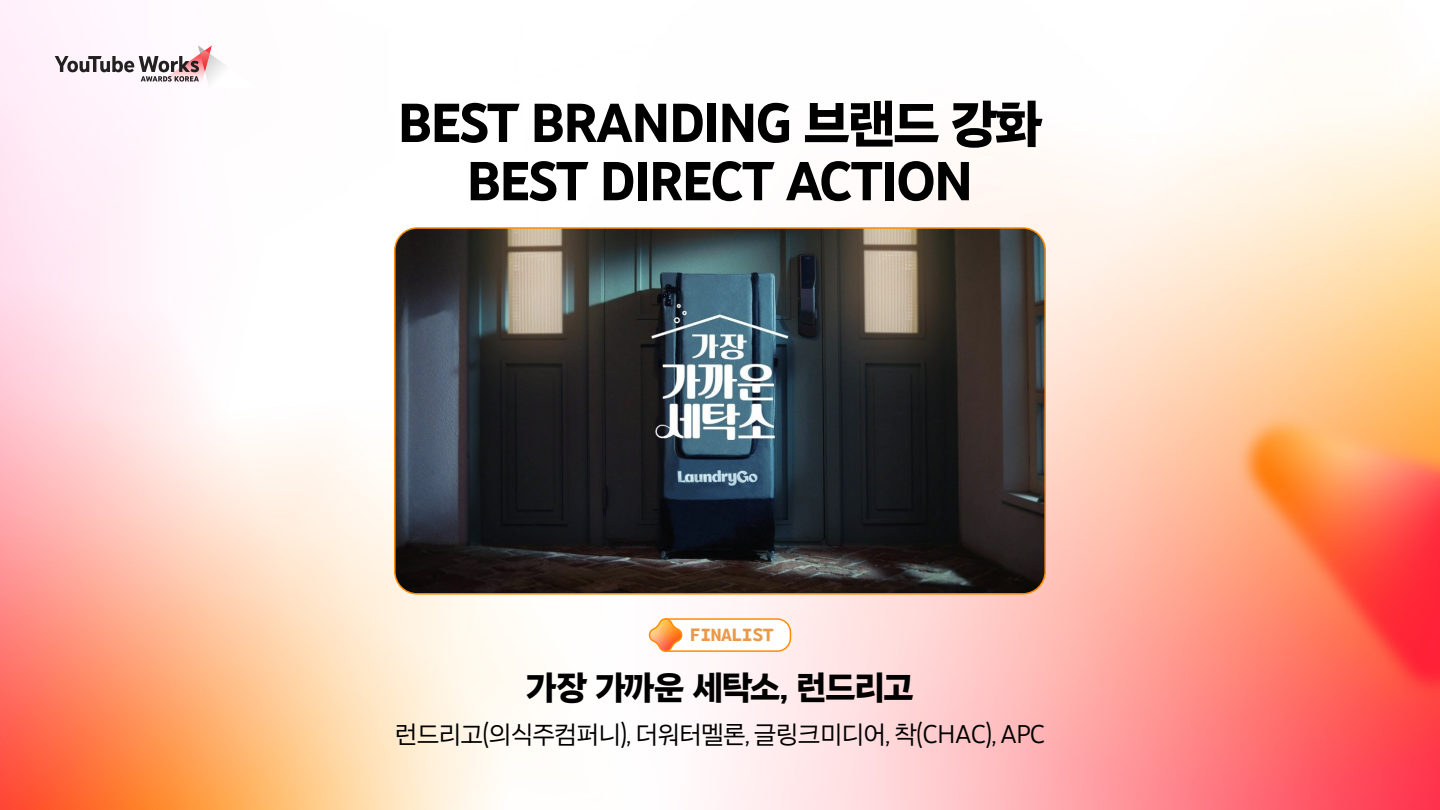
<style>
.page{position:relative;width:1440px;height:810px;background:#fff}
.page>*{position:absolute;margin:0;border:0;box-sizing:border-box;transform-origin:0 0}
.t1{font:700 56.25px/58.3px "You Tube Sans 48 pt";letter-spacing:-.04em;color:#000;text-align:center}
.t2{font:700 35.78px "You Tube Sans 48 pt";letter-spacing:-.04em;color:#000}
.t3{font:26.25px "You Tube Sans 48 pt";letter-spacing:-.025em;color:#000}
.t4{font:800 18.23px "You Tube Sans Mono";letter-spacing:-.03em;color:#ea994a}
.s1{font-size:54.75px}
</style>
<div class="page">
<img style="left:0;top:0;width:1440px;height:810px">
<svg style="left:646px;top:618px;width:146px;height:36px"></svg>
<svg style="left:55px;top:45px;width:203px;height:43px"></svg>
<img style="left:395px;top:228px;width:650px;height:366px">
<div style="left:394px;top:227px;width:652px;height:368px;border:2px solid #ff8c00;border-radius:22px"></div>
<h1 class="t1" style="left:397px;top:93px;width:646px">BEST BRANDING <span class="s1">브랜드 강화<br></span>BEST DIRECT ACTION</h1>
<p class="t4" style="left:690px;top:620px;width:85px">FINALIST</p>
<h2 class="t2" style="left:526px;top:666px;width:390px">가장 가까운 세탁소, 런드리고</h2>
<p class="t3" style="left:395px;top:719px;width:652px">런드리고(의식주컴퍼니), 더워터멜론, 글링크미디어, 착(CHAC), APC</p>
</div>
